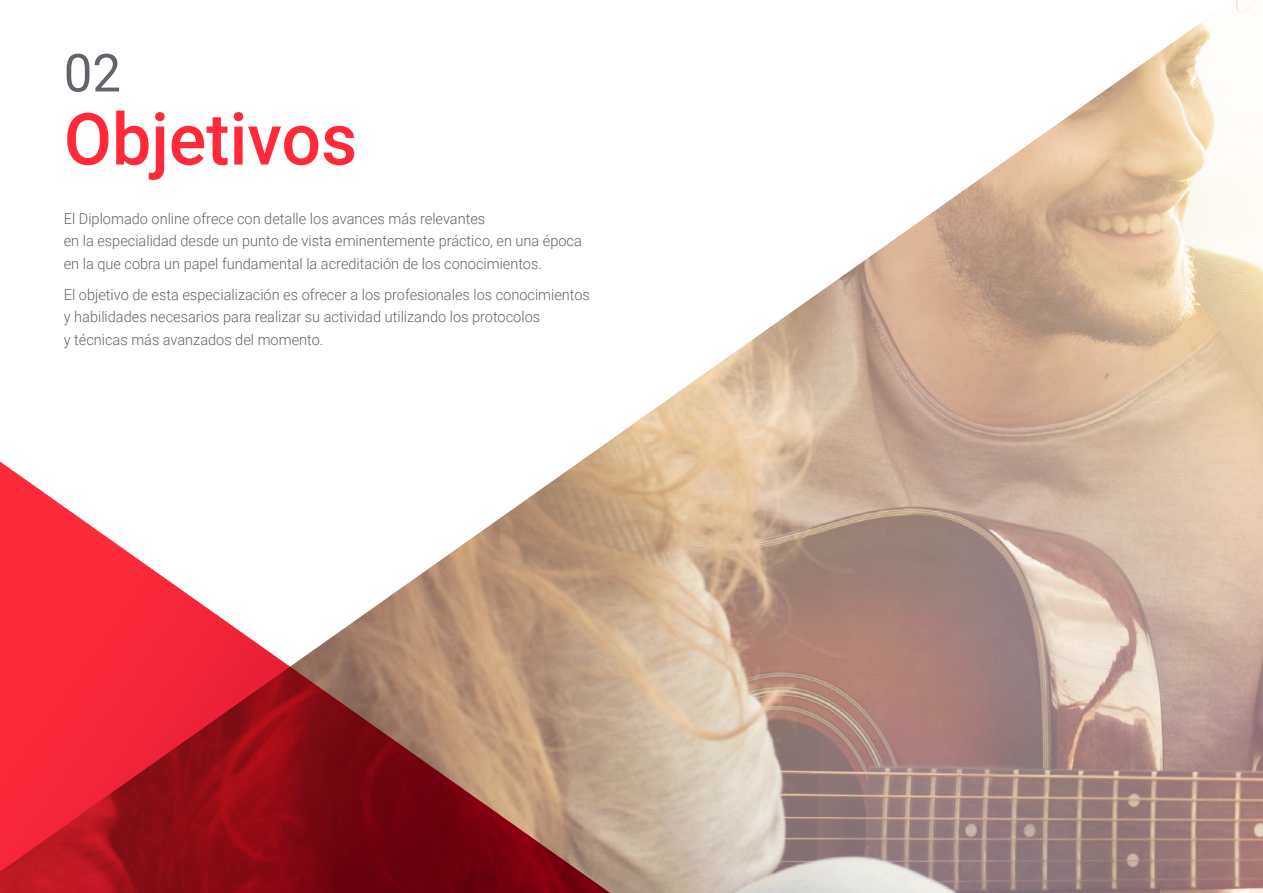
<style>
.page{position:relative;width:1263px;height:893px;background:#fff}
.page>*{position:absolute;margin:0;border:0;box-sizing:border-box;transform-origin:0 0}
.t1{font:500 72px "Roboto";color:#ff293a}
.t2{font:52.5px "Roboto";color:#61646a}
.t3{font:300 15px/22.5px "Roboto";color:#61646a}
</style>
<div class="page">
<img style="left:602px;top:0;width:661px;height:893px">
<svg style="left:0;top:446px;width:640px;height:447px"></svg>
<h2 class="t2" style="left:64px;top:36px;width:59px">02</h2>
<h1 class="t1" style="left:64px;top:89px;width:295px">Objetivos</h1>
<p class="t3" style="left:64px;top:207px;width:520px">El Diplomado online ofrece con detalle los avances más relevantes<br>en la especialidad desde un punto de vista eminentemente práctico, en una época en la que cobra un papel fundamental la acreditación de los conocimientos.</p>
<p class="t3" style="left:64px;top:283px;width:528px">El objetivo de esta especialización es ofrecer a los profesionales los conocimientos y habilidades necesarios para realizar su actividad utilizando los protocolos<br>y técnicas más avanzados del momento.</p>
</div>
